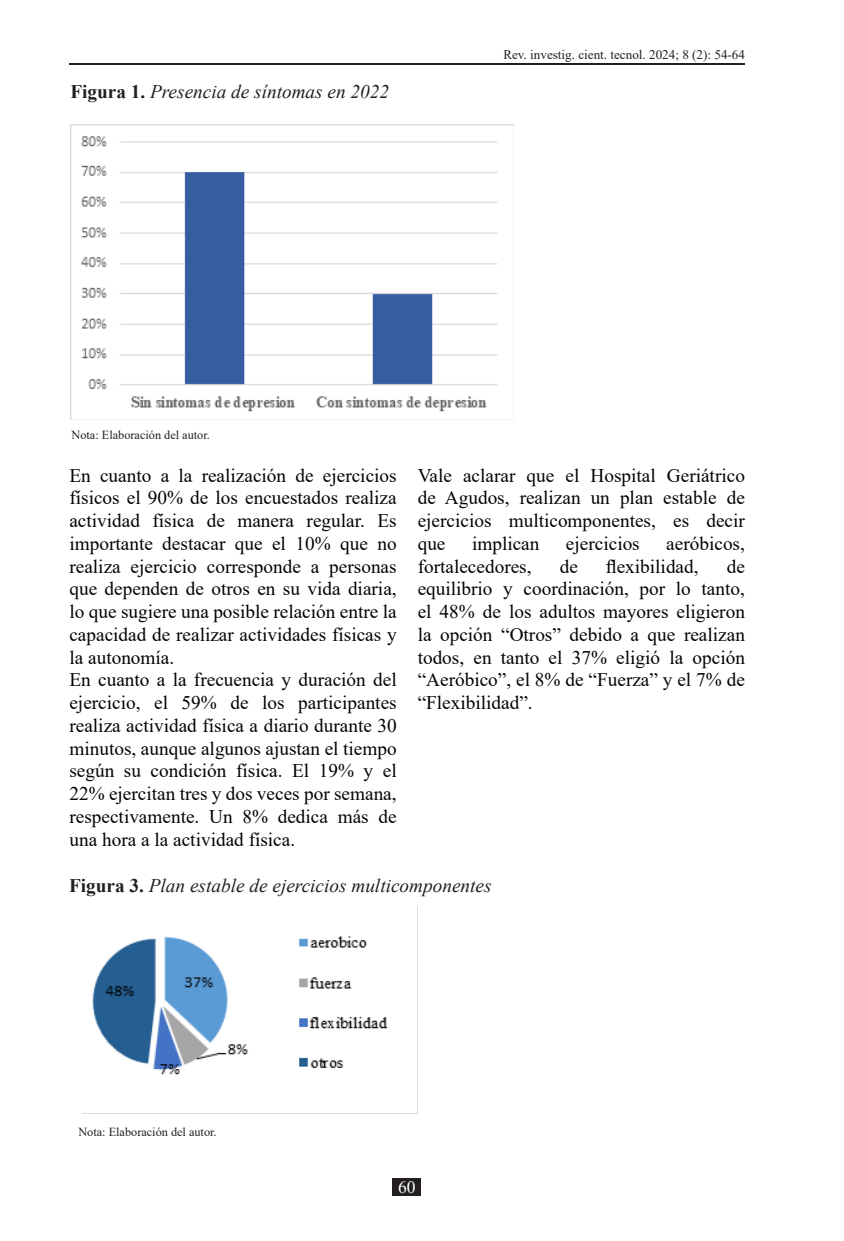
<style>
.page{position:relative;width:844px;height:1241px;background:#fff}
.page>*{position:absolute;margin:0;border:0;box-sizing:border-box;transform-origin:0 0}
.t1{font:19.25px/22.8px "Times New Roman";color:#040503;text-align:justify}
.Estilo_de_párrafo_1{font:italic 19.25px "Times New Roman";color:#231f20}
.t2{font:17.5px "Times New Roman";color:#fff}
.t3{font:13.12px "Times New Roman";color:#231f20}
.Estilo_de_párrafo_1-2{font:12.25px "Times New Roman";color:#231f20}
.s1{font-weight:700;font-style:normal}
</style>
<div class="page">
<hr style="left:69px;top:63px;width:675px;height:2px;background:#231f20">
<div style="left:392px;top:1178px;width:29px;height:17px;background:#231f20"></div>
<img style="left:70px;top:124px;width:443px;height:295px">
<img style="left:92px;top:936px;width:296px;height:139px">
<p class="Estilo_de_párrafo_1" style="left:70px;top:78px;width:320px"><span class="s1">Figura 1.</span> Presencia de síntomas en 2022</p>
<p class="t3" style="left:503px;top:46px;width:243px">Rev. investig. cient. tecnol. 2024; 8 (2): 54-64</p>
<p class="Estilo_de_párrafo_1-2" style="left:72px;top:426px;width:140px">Nota: Elaboración del autor.</p>
<p class="t1" style="left:69px;top:463px;width:329px">En cuanto a la realización de ejercicios físicos el 90% de los encuestados realiza actividad física de manera regular. Es importante destacar que el 10% que no realiza ejercicio corresponde a personas que dependen de otros en su vida diaria, lo que sugiere una posible relación entre la capacidad de realizar actividades físicas y la autonomía.</p>
<p class="t1" style="left:69px;top:668px;width:329px">En cuanto a la frecuencia y duración del ejercicio, el 59% de los participantes realiza actividad física a diario durante 30 minutos, aunque algunos ajustan el tiempo según su condición física. El 19% y el 22% ejercitan tres y dos veces por semana, respectivamente. Un 8% dedica más de una hora a la actividad física.</p>
<p class="t1" style="left:417px;top:463px;width:329px">Vale aclarar que el Hospital Geriátrico de Agudos, realizan un plan estable de ejercicios multicomponentes, es decir que</p>
<p class="t1" style="left:472px;top:531px;width:69px">implican</p>
<p class="t1" style="left:566px;top:531px;width:75px">ejercicios</p>
<p class="t1" style="left:666px;top:531px;width:80px">aeróbicos,</p>
<p class="t1" style="left:417px;top:554px;width:115px">fortalecedores,</p>
<p class="t1" style="left:559px;top:554px;width:20px">de</p>
<p class="t1" style="left:606px;top:554px;width:94px">flexibilidad,</p>
<p class="t1" style="left:417px;top:554px;width:329px;text-indent:309px">de equilibrio y coordinación, por lo tanto, el 48% de los adultos mayores eligieron la opción “Otros” debido a que realizan todos, en tanto el 37% eligió la opción “Aeróbico”, el 8% de “Fuerza” y el 7% de “Flexibilidad”.</p>
<p class="Estilo_de_párrafo_1" style="left:69px;top:872px;width:424px"><span class="s1">Figura 3.</span> Plan estable de ejercicios multicomponentes</p>
<p class="Estilo_de_párrafo_1-2" style="left:78px;top:1123px;width:140px">Nota: Elaboración del autor.</p>
<p class="t2" style="left:398px;top:1174px;width:19px">60</p>
</div>
